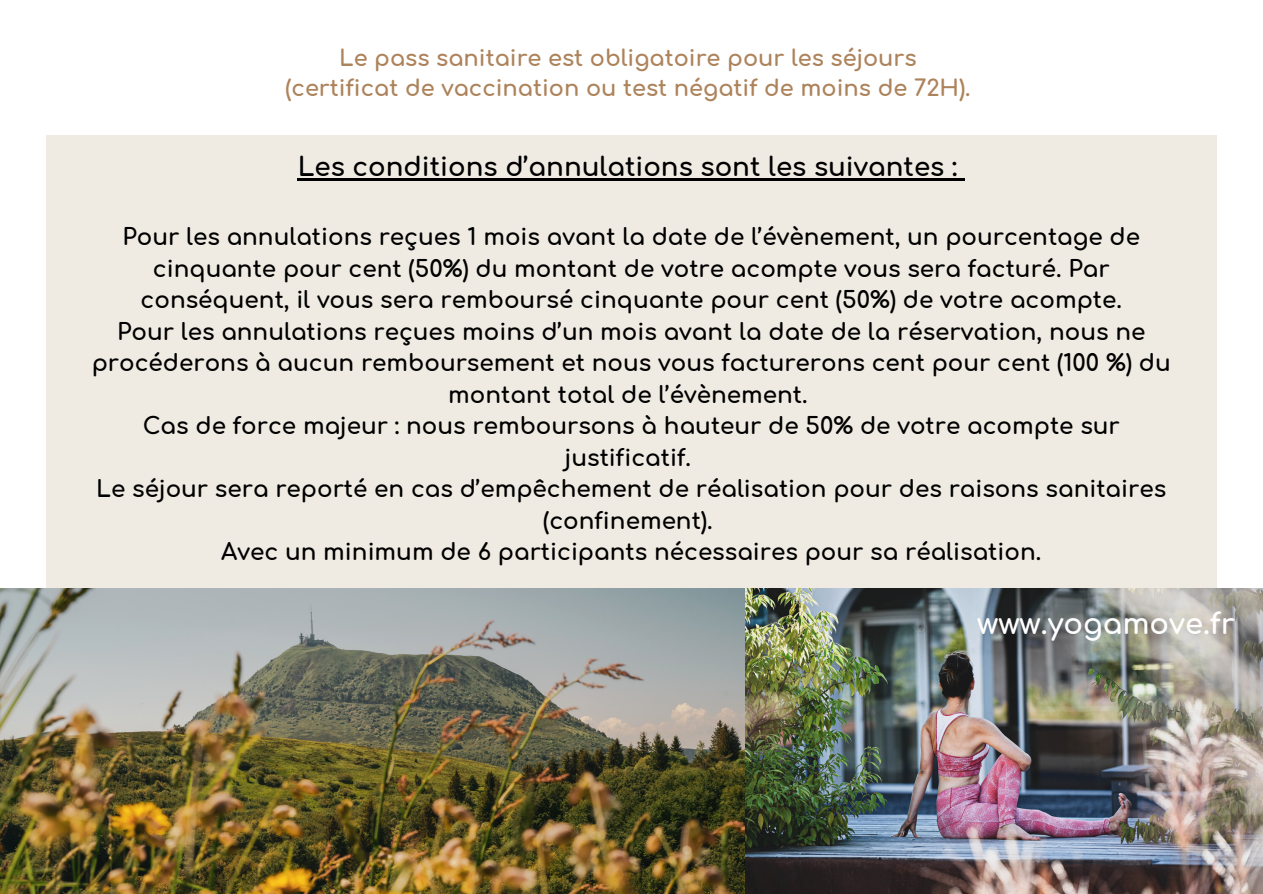
<style>
.page{position:relative;width:1263px;height:894px;background:#fff}
.page>*{position:absolute;margin:0;border:0;box-sizing:border-box;transform-origin:0 0}
.t1{font:700 29.1px "Comfortaa";color:#fff}
.t2{font:700 26.1px "Comfortaa";color:#000}
.t3{font:700 23.1px/31.5px "Comfortaa";color:#000;text-align:center}
.t4{font:700 22.5px "Comfortaa";color:#ad835b}
</style>
<div class="page">
<div style="left:46px;top:135px;width:1171px;height:453px;background:#f0ebe2"></div>
<hr style="left:298px;top:179px;width:659px;height:2px;background:#000">
<svg style="left:957px;top:179px;width:8px;height:2px"></svg>
<img style="left:0;top:588px;width:746px;height:304px">
<img style="left:746px;top:588px;width:516px;height:304px">
<p class="t4" style="left:339px;top:46px;width:579px">Le pass sanitaire est obligatoire pour les séjours</p>
<p class="t4" style="left:285px;top:76px;width:687px">(certificat de vaccination ou test négatif de moins de 72H).</p>
<p class="t2" style="left:298px;top:153px;width:661px">Les conditions d’annulations sont les suivantes :</p>
<p class="t3" style="left:122px;top:222px;width:1019px">Pour les annulations reçues 1 mois avant la date de l’évènement, un pourcentage de cinquante pour cent (50%) du montant de votre acompte vous sera facturé. Par conséquent, il vous sera remboursé cinquante pour cent (50%) de votre acompte.</p>
<p class="t3" style="left:92px;top:316px;width:1081px">Pour les annulations reçues moins d’un mois avant la date de la réservation, nous ne procéderons à aucun remboursement et nous vous facturerons cent pour cent (100 %) du montant total de l’évènement.</p>
<p class="t3" style="left:143px;top:411px;width:979px">Cas de force majeur : nous remboursons à hauteur de 50% de votre acompte sur justificatif.</p>
<p class="t3" style="left:96px;top:474px;width:1071px">Le séjour sera reporté en cas d’empêchement de réalisation pour des raisons sanitaires (confinement).</p>
<p class="t3" style="left:221px;top:537px;width:821px">Avec un minimum de 6 participants nécessaires pour sa réalisation.</p>
<p class="t1" style="left:977px;top:608px;width:259px">www.yogamove.fr</p>
</div>
